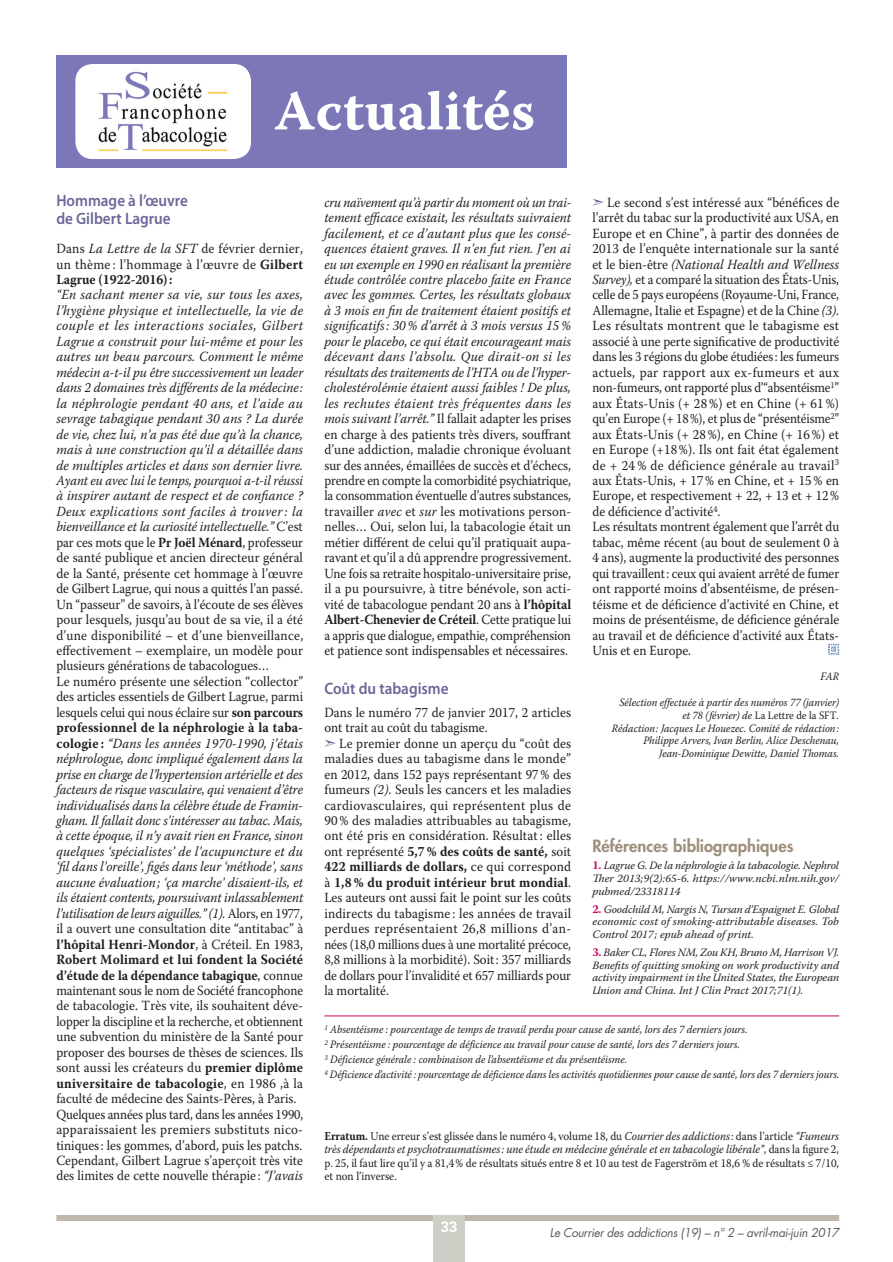
<style>
.page{position:relative;width:893px;height:1262px;background:#fff}
.page>*{position:absolute;margin:0;border:0;box-sizing:border-box;transform-origin:0 0}
.t1{font:56.1px "Warnock Pro Bold Capt";letter-spacing:.005em;color:#fff}
.t2{font:600 16.5px/18px "Myriad Pro";color:#6b6798;scale:.92 1}
.t3{font:800 16.5px "Futura Std";color:#9e8f7c}
.t4{font:700 15px "Univers LT Std";color:#fff}
.t5{font:italic 13.95px/15.5px "Warnock Pro";color:#231f20;scale:.93 1}
.t6{font:13.95px/15.5px "Warnock Pro";color:#231f20;scale:.93 1}
.t7{font:13.95px/15.5px "Warnock Pro";color:#231f20;text-align:justify;scale:.92 1}
.t8{font:12px/13.5px "Warnock Pro";color:#231f20;text-align:justify;scale:.92 1}
.t9{font:italic 12px "Futura Std";letter-spacing:-.02em;color:#57585a}
.t10{font:italic 11.25px/12.8px "Warnock Pro";color:#231f20;text-align:right;scale:.92 1}
.t11{font:italic 11.25px/12.8px "Warnock Pro";color:#231f20;text-align:justify}
.s1{font-style:normal}
.s2{font-weight:700;font-style:normal}
.s3{color:#6b6798}
.s4{font-style:italic}
.s5{font-weight:700}
.s6{font-weight:700;font-style:normal;font-size:12px;color:#cd0268}
</style>
<div class="page">
<div style="left:56px;top:1215px;width:783px;height:6px;background:#beb6aa"></div>
<div style="left:433px;top:1215px;width:32px;height:47px;background:#cecdc6"></div>
<div style="left:56px;top:55px;width:511px;height:113px;background:#7c78b8"></div>
<div style="left:75px;top:64px;width:176px;height:95px;background:#fff;border-radius:17px"></div>
<img style="left:98px;top:71px;width:130px;height:81px">
<svg style="left:828px;top:643px;width:11px;height:12px"></svg>
<hr style="left:324px;top:1015px;width:515px;height:1px;background:#cd0268">
<p class="t1" style="left:274px;top:77px;width:263px">Actualités</p>
<p class="t2" style="left:56px;top:192px;width:145px">Hommage à l’œuvre de Gilbert Lagrue</p>
<p class="t5" style="left:56px;top:241px;width:267px"><span class="s1">Dans</span> La Lettre de la SFT <span class="s1">de février dernier, un thème : l’hommage à l’œuvre de</span> <span class="s2">Gilbert Lagrue (1922-2016):<br></span>“En sachant mener sa vie, sur tous les axes, l’hygiène physique et intellectuelle, la vie de couple et les interactions sociales, Gilbert Lagrue a construit pour lui-même et pour les autres un beau parcours. Comment le même médecin a-t-il pu être successivement un leader dans 2 domaines très différents de la médecine : la néphrologie pendant 40 ans, et l’aide au sevrage tabagique pendant 30 ans ? La durée de vie, chez lui, n’a pas été due qu’à la chance, mais à une construction qu’il a détaillée dans de multiples articles et dans son dernier livre.<br>Ayant eu avec lui le temps, pourquoi a-t-il réussi à inspirer autant de respect et de confiance ?<br>Deux explications sont faciles à trouver : la bienveillance et la curiosité intellectuelle.” <span class="s1">C’est par ces mots que le</span> <span class="s2">Pr Joël Ménard</span><span class="s1">, professeur de santé publique et ancien directeur général de la Santé, présente cet hommage à l’œuvre de Gilbert Lagrue, qui nous a quittés l’an passé.<br>Un “passeur” de savoirs, à l’écoute de ses élèves pour lesquels, jusqu’au bout de sa vie, il a été d’une disponibilité – et d’une bienveillance, effectivement – exemplaire, un modèle pour plusieurs générations de tabacologues…<br>Le numéro présente une sélection “collector” des articles essentiels de Gilbert Lagrue, parmi lesquels celui qui nous éclaire sur</span> <span class="s2">son parcours professionnel de la néphrologie à la taba&shy;cologie :</span> “Dans les années 1970-1990, j’étais néphrologue, donc impliqué également dans la prise en charge de l’hypertension artérielle et des facteurs de risque vasculaire, qui venaient d’être individualisés dans la célèbre étude de Framin&shy;gham. Il fallait donc s’intéresser au tabac. Mais, à cette époque, il n’y avait rien en France, sinon quelques ‘spécialistes’ de l’acupuncture et du ‘fil dans l’oreille’, figés dans leur ‘méthode’, sans aucune évaluation; ‘ça marche’ disaient-ils, et ils étaient contents, poursuivant inlassablement l’utilisation de leurs aiguilles.” (1). <span class="s1">Alors, en 1977, il a ouvert une consultation dite “antitabac” à </span><span class="s2">l’hôpital Henri-Mondor</span><span class="s1">, à Créteil. En 1983, </span><span class="s2">Robert Molimard et lui fondent la Société d’étude de la dépendance tabagique</span><span class="s1">, connue maintenant sous le nom de Société francophone de tabacologie. Très vite, ils souhaitent déve&shy;lopper la discipline et la recherche, et obtiennent une subvention du ministère de la Santé pour proposer des bourses de thèses de sciences. Ils sont aussi les créateurs du</span> <span class="s2">premier diplôme universitaire de tabacologie</span><span class="s1">, en 1986 ,à la faculté de médecine des Saints-Pères, à Paris.<br>Quelques années plus tard, dans les années 1990, apparaissaient les premiers substituts nico&shy;tiniques: les gommes, d’abord, puis les patchs.<br>Cependant, Gilbert Lagrue s’aperçoit très vite des limites de cette nouvelle thérapie :</span> “J’avais</p>
<p class="t6" style="left:592px;top:194px;width:267px"><span class="s3">➣</span> Le second s’est intéressé aux “bénéfices de l’arrêt du tabac sur la productivité aux USA, en Europe et en Chine”, à partir des données de 2013 de l’enquête internationale sur la santé et le bien-être <span class="s4">(National Health and Wellness Survey),</span> et a comparé la situation des États-Unis, celle de 5 pays européens (Royaume-Uni, France, Allemagne, Italie et Espagne) et de la Chine <span class="s4">(3)</span>.<br>Les résultats montrent que le tabagisme est associé à une perte significative de productivité dans les 3 régions du globe étudiées: les fumeurs actuels, par rapport aux ex-fumeurs et aux non-fumeurs, ont rapporté plus d’“absentéisme<sup>1</sup>” aux États-Unis (+ 28%) et en Chine (+ 61%) qu’en Europe (+ 18%), et plus de “présentéisme<sup>2</sup>” aux États-Unis (+ 28%), en Chine (+ 16%) et en Europe (+18%). Ils ont fait état également de + 24% de déficience générale au travail<sup>3 </sup>aux États-Unis, + 17% en Chine, et + 15% en Europe, et respectivement + 22, + 13 et + 12% de déficience d’activité<sup>4</sup>.<br>Les résultats montrent également que l’arrêt du tabac, même récent (au bout de seulement 0 à 4 ans), augmente la productivité des personnes qui travaillent: ceux qui avaient arrêté de fumer ont rapporté moins d’absentéisme, de présen&shy;téisme et de déficience d’activité en Chine, et moins de présentéisme, de déficience générale au travail et de déficience d’activité aux États-Unis et en Europe.</p>
<p class="t10" style="left:820px;top:670px;width:22px">FAR</p>
<p class="t10" style="left:612px;top:695px;width:248px">Sélection effectuée à partir des numéros 77 (janvier) et 78 (février) de <span class="s1">La Lettre de la SFT</span>.<br>Rédaction: Jacques Le Houezec. Comité de rédaction:<br>Philippe Arvers, Ivan Berlin, Alice Deschenau, Jean-Dominique Dewitte, Daniel Thomas.</p>
<p class="t7" style="left:324px;top:194px;width:270px"><span class="s4">cru naïvement qu’à partir du moment où un trai&shy;tement efficace existait, les résultats suivraient facilement, et ce d’autant plus que les consé&shy;quences étaient graves. Il n’en fut rien. J’en ai eu un exemple en 1990 en réalisant la première étude contrôlée contre placebo faite en France avec les gommes. Certes, les résultats globaux à 3 mois en fin de traitement étaient positifs et significatifs: 30% d’arrêt à 3 mois versus 15% pour le placebo, ce qui était encourageant mais décevant dans l’absolu. Que dirait-on si les résultats des traitements de l’HTA ou de l’hyper&shy;cholestérolémie étaient aussi faibles ! De plus, les rechutes étaient très fréquentes dans les mois suivant l’arrêt.”</span> Il fallait adapter les prises en charge à des patients très divers, souffrant d’une addiction, maladie chronique évoluant sur des années, émaillées de succès et d’échecs, prendre en compte la comorbidité psychiatrique, la consommation éventuelle d’autres substances, travailler <span class="s4">avec</span> et <span class="s4">sur</span> les motivations person&shy;nelles… Oui, selon lui, la tabacologie était un métier différent de celui qu’il pratiquait aupa&shy;ravant et qu’il a dû apprendre progressivement.<br>Une fois sa retraite hospitalo-universitaire prise, il a pu poursuivre, à titre bénévole, son acti&shy;vité de tabacologue pendant 20 ans à <span class="s5">l’hôpital Albert-Chenevier de Créteil</span>. Cette pratique lui a appris que dialogue, empathie, compréhension et patience sont indispensables et nécessaires.</p>
<p class="t2" style="left:324px;top:680px;width:136px">Coût du tabagisme</p>
<p class="t6" style="left:324px;top:704px;width:267px">Dans le numéro 77 de janvier 2017, 2 articles ont trait au coût du tabagisme.<br><span class="s3">➣</span> Le premier donne un aperçu du “coût des maladies dues au tabagisme dans le monde” en 2012, dans 152 pays représentant 97% des fumeurs <span class="s4">(2)</span>. Seuls les cancers et les maladies cardiovasculaires, qui représentent plus de 90% des maladies attribuables au tabagisme, ont été pris en considération. Résultat: elles ont représenté <span class="s5">5,7% des coûts de santé,</span> soit <span class="s5">422 milliards de dollars,</span> ce qui correspond à <span class="s5">1,8% du produit intérieur brut mondial</span>.<br>Les auteurs ont aussi fait le point sur les coûts indirects du tabagisme : les années de travail perdues représentaient 26,8 millions d’an&shy;nées (18,0 millions dues à une mortalité précoce, 8,8 millions à la morbidité). Soit: 357 milliards de dollars pour l’invalidité et 657 milliards pour la mortalité.</p>
<p class="t3" style="left:592px;top:835px;width:202px">Références bibliographiques</p>
<p class="t11" style="left:592px;top:859px;width:248px"><span class="s6">1.</span> Lagrue G. De la néphrologie à la tabacologie. Nephrol Ther 2013;9(2):65-6. https://www.ncbi.nlm.nih.gov/ pubmed/23318114</p>
<p class="t11" style="left:592px;top:902px;width:248px"><span class="s6">2.</span> Goodchild M, Nargis N, Tursan d’Espaignet E. Global economic cost of smoking-attributable diseases. Tob Control 2017; epub ahead of print.</p>
<p class="t11" style="left:592px;top:945px;width:248px"><span class="s6">3.</span> Baker CL, Flores NM, Zou KH, Bruno M, Harrison VJ.<br>Benefits of quitting smoking on work productivity and activity impairment in the United States, the European Union and China. Int J Clin Pract 2017;71(1).</p>
<p class="t10" style="left:324px;top:1022px;width:561px;line-height:14.9px;text-align:left"><sup>1</sup> Absentéisme : pourcentage de temps de travail perdu pour cause de santé, lors des 7 derniers jours.<br><sup>2</sup> Présentéisme : pourcentage de déficience au travail pour cause de santé, lors des 7 derniers jours.<br><sup>3</sup> Déficience générale : combinaison de l’absentéisme et du présentéisme.<br><sup>4</sup> Déficience d’activité : pourcentage de déficience dans les activités quotidiennes pour cause de santé, lors des 7 derniers jours.</p>
<p class="t8" style="left:324px;top:1129px;width:561px"><span class="s5">Erratum.</span> Une erreur s’est glissée dans le numéro 4, volume 18, du <span class="s4">Courrier des addictions</span>: dans l’article <span class="s4">“Fumeurs très dépendants et psychotraumatismes: une étude en médecine générale et en tabacologie libérale”</span>, dans la figure 2, p. 25, il faut lire qu’il y a 81,4% de résultats situés entre 8 et 10 au test de Fagerström et 18,6 % de résultats ≤ 7/10, et non l’inverse.</p>
<p class="t4" style="left:441px;top:1217px;width:18px">33</p>
<p class="t9" style="left:550px;top:1225px;width:291px">Le Courrier des addictions (19) – n° 2 – avril-mai-juin 2017</p>
</div>
